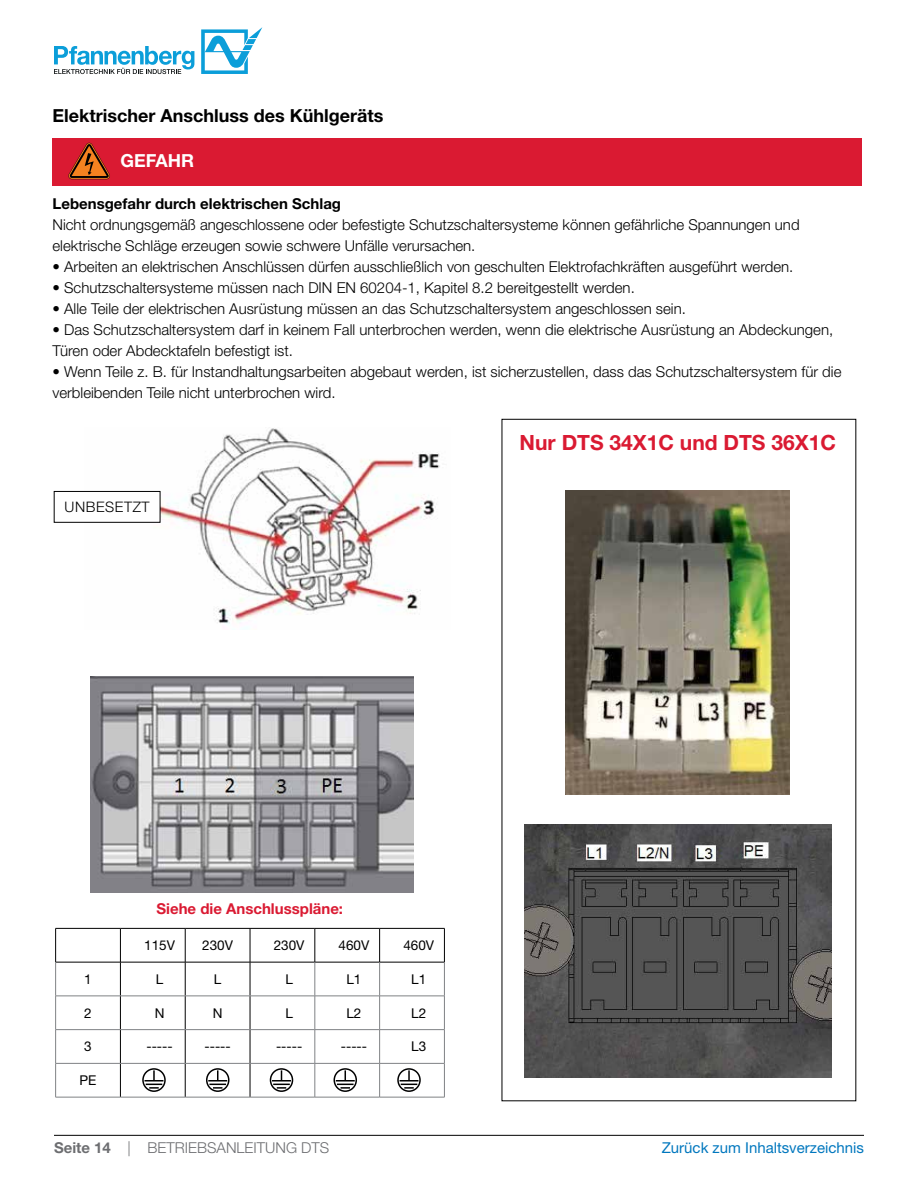
<style>
.page{position:relative;width:918px;height:1188px;background:#fff}
.page>*{position:absolute;margin:0;border:0;box-sizing:border-box;transform-origin:0 0}
.t1{font:700 21px "Helvetica Neue LT Std";color:#da1a32}
.t2{font:700 18px "Helvetica Neue LT Std";color:#000}
.t3{font:700 18px "Helvetica Neue LT Std";color:#fff}
.t4{font:300 15px/21px "Helvetica Neue LT Std";color:#000}
.t5{font:700 15px "Helvetica Neue LT Std";color:#000}
.t6{font:300 15px "Helvetica Neue LT Std";color:#6d6e71}
.t7{font:15px "Helvetica Neue LT Std";color:#0077be}
.t8{font:700 15px "Helvetica Neue LT Std";color:#da1a32}
.t9{font:300 14.4px "Helvetica Neue LT Std";letter-spacing:.04em;color:#000}
.t10{font:13.5px "Helvetica Neue LT Std";color:#000}
.s1{font-weight:700}
</style>
<div class="page">
<hr style="left:54px;top:1135px;width:810px;height:1px;background:#000">
<svg style="left:201px;top:27px;width:61px;height:47px"></svg>
<svg style="left:54px;top:46px;width:140px;height:28px"></svg>
<div style="left:52px;top:138px;width:810px;height:48px;background:#da1a32"></div>
<svg style="left:68px;top:143px;width:42px;height:36px"></svg>
<img style="left:91px;top:677px;width:322px;height:216px">
<img style="left:84px;top:428px;width:356px;height:201px">
<div style="left:54px;top:491px;width:106px;height:31px;background:#fff"></div>
<div style="left:54px;top:491px;width:106px;height:32px;border:1px solid #000"></div>
<hr style="left:55px;top:928px;width:65px;height:1px;background:#000">
<hr style="left:55px;top:929px;width:1px;height:33px;background:#000">
<hr style="left:120px;top:928px;width:65px;height:1px;background:#000">
<hr style="left:120px;top:929px;width:1px;height:33px;background:#000">
<hr style="left:185px;top:928px;width:65px;height:1px;background:#000">
<hr style="left:185px;top:929px;width:1px;height:33px;background:#000">
<hr style="left:250px;top:928px;width:65px;height:1px;background:#000">
<hr style="left:250px;top:929px;width:1px;height:33px;background:#000">
<hr style="left:315px;top:928px;width:65px;height:1px;background:#000">
<hr style="left:315px;top:929px;width:1px;height:33px;background:#000">
<hr style="left:380px;top:928px;width:65px;height:1px;background:#000">
<hr style="left:379px;top:929px;width:1px;height:33px;background:#000">
<hr style="left:444px;top:929px;width:1px;height:33px;background:#000">
<hr style="left:55px;top:962px;width:65px;height:1px;background:#000">
<hr style="left:120px;top:962px;width:65px;height:1px;background:#000">
<hr style="left:120px;top:962px;width:1px;height:34px;background:#000">
<hr style="left:185px;top:962px;width:65px;height:1px;background:#000">
<hr style="left:185px;top:962px;width:1px;height:34px;background:#000">
<hr style="left:250px;top:962px;width:65px;height:1px;background:#000">
<hr style="left:250px;top:962px;width:1px;height:34px;background:#000">
<hr style="left:315px;top:962px;width:65px;height:1px;background:#000">
<hr style="left:380px;top:962px;width:65px;height:1px;background:#000">
<hr style="left:120px;top:996px;width:1px;height:33px;background:#000">
<hr style="left:185px;top:996px;width:1px;height:33px;background:#000">
<hr style="left:250px;top:996px;width:1px;height:33px;background:#000">
<hr style="left:120px;top:1030px;width:1px;height:33px;background:#000">
<hr style="left:185px;top:1030px;width:1px;height:33px;background:#000">
<hr style="left:250px;top:1030px;width:1px;height:33px;background:#000">
<hr style="left:120px;top:1064px;width:1px;height:33px;background:#000">
<hr style="left:185px;top:1064px;width:1px;height:33px;background:#000">
<hr style="left:250px;top:1064px;width:1px;height:33px;background:#000">
<hr style="left:55px;top:962px;width:1px;height:34px;background:#808285">
<hr style="left:315px;top:962px;width:1px;height:34px;background:#808285">
<hr style="left:379px;top:962px;width:1px;height:34px;background:#808285">
<hr style="left:444px;top:962px;width:1px;height:34px;background:#808285">
<hr style="left:55px;top:996px;width:65px;height:1px;background:#808285">
<hr style="left:55px;top:996px;width:1px;height:33px;background:#808285">
<hr style="left:120px;top:996px;width:65px;height:1px;background:#808285">
<hr style="left:185px;top:996px;width:65px;height:1px;background:#808285">
<hr style="left:250px;top:996px;width:65px;height:1px;background:#808285">
<hr style="left:315px;top:996px;width:65px;height:1px;background:#808285">
<hr style="left:315px;top:996px;width:1px;height:33px;background:#808285">
<hr style="left:380px;top:996px;width:65px;height:1px;background:#808285">
<hr style="left:379px;top:996px;width:1px;height:33px;background:#808285">
<hr style="left:444px;top:996px;width:1px;height:33px;background:#808285">
<hr style="left:55px;top:1029px;width:65px;height:1px;background:#808285">
<hr style="left:55px;top:1030px;width:1px;height:33px;background:#808285">
<hr style="left:120px;top:1029px;width:65px;height:1px;background:#808285">
<hr style="left:185px;top:1029px;width:65px;height:1px;background:#808285">
<hr style="left:250px;top:1029px;width:65px;height:1px;background:#808285">
<hr style="left:315px;top:1029px;width:65px;height:1px;background:#808285">
<hr style="left:315px;top:1030px;width:1px;height:33px;background:#808285">
<hr style="left:380px;top:1029px;width:65px;height:1px;background:#808285">
<hr style="left:379px;top:1030px;width:1px;height:33px;background:#808285">
<hr style="left:444px;top:1030px;width:1px;height:33px;background:#808285">
<hr style="left:55px;top:1063px;width:65px;height:1px;background:#808285">
<hr style="left:55px;top:1064px;width:1px;height:33px;background:#808285">
<hr style="left:120px;top:1063px;width:65px;height:1px;background:#808285">
<hr style="left:185px;top:1063px;width:65px;height:1px;background:#808285">
<hr style="left:250px;top:1063px;width:65px;height:1px;background:#808285">
<hr style="left:315px;top:1063px;width:65px;height:1px;background:#808285">
<hr style="left:315px;top:1064px;width:1px;height:33px;background:#808285">
<hr style="left:380px;top:1063px;width:65px;height:1px;background:#808285">
<hr style="left:379px;top:1064px;width:1px;height:33px;background:#808285">
<hr style="left:444px;top:1064px;width:1px;height:33px;background:#808285">
<hr style="left:55px;top:1097px;width:65px;height:1px;background:#808285">
<hr style="left:120px;top:1097px;width:65px;height:1px;background:#808285">
<hr style="left:185px;top:1097px;width:65px;height:1px;background:#808285">
<hr style="left:250px;top:1097px;width:65px;height:1px;background:#808285">
<hr style="left:315px;top:1097px;width:65px;height:1px;background:#808285">
<hr style="left:380px;top:1097px;width:65px;height:1px;background:#808285">
<div style="left:142px;top:1068px;width:24px;height:24px;border:2px solid #000;border-radius:50%"></div>
<svg style="left:145px;top:1070px;width:18px;height:19px"></svg>
<div style="left:206px;top:1068px;width:24px;height:24px;border:2px solid #000;border-radius:50%"></div>
<svg style="left:208px;top:1070px;width:19px;height:19px"></svg>
<div style="left:270px;top:1068px;width:23px;height:24px;border:2px solid #000;border-radius:50%"></div>
<svg style="left:272px;top:1070px;width:19px;height:19px"></svg>
<div style="left:334px;top:1068px;width:23px;height:24px;border:2px solid #000;border-radius:50%"></div>
<svg style="left:336px;top:1070px;width:19px;height:19px"></svg>
<div style="left:397px;top:1068px;width:24px;height:24px;border:2px solid #000;border-radius:50%"></div>
<svg style="left:400px;top:1070px;width:19px;height:19px"></svg>
<img style="left:524px;top:825px;width:307px;height:252px">
<img style="left:566px;top:491px;width:224px;height:303px">
<p class="t2" style="left:52px;top:105px;width:332px">Elektrischer Anschluss des Kühlgeräts</p>
<p class="t3" style="left:121px;top:150px;width:75px">GEFAHR</p>
<p class="t5" style="left:52px;top:195px;width:290px">Lebensgefahr durch elektrischen Schlag</p>
<p class="t4" style="left:52px;top:214px;width:749px">Nicht ordnungsgemäß angeschlossene oder befestigte Schutzschaltersysteme können gefährliche Spannungen und elektrische Schläge erzeugen sowie schwere Unfälle verursachen.</p>
<p class="t4" style="left:52px;top:256px;width:742px">• Arbeiten an elektrischen Anschlüssen dürfen ausschließlich von geschulten Elektrofachkräften ausgeführt werden.</p>
<p class="t4" style="left:52px;top:277px;width:584px">• Schutzschaltersysteme müssen nach DIN EN 60204-1, Kapitel 8.2 bereitgestellt werden.</p>
<p class="t4" style="left:52px;top:298px;width:635px">• Alle Teile der elektrischen Ausrüstung müssen an das Schutzschaltersystem angeschlossen sein.</p>
<p class="t4" style="left:52px;top:319px;width:782px">• Das Schutzschaltersystem darf in keinem Fall unterbrochen werden, wenn die elektrische Ausrüstung an Abdeckungen,<br>Türen oder Abdecktafeln befestigt ist.</p>
<p class="t4" style="left:52px;top:361px;width:791px">• Wenn Teile z. B. für Instandhaltungsarbeiten abgebaut werden, ist sicherzustellen, dass das Schutzschaltersystem für die verbleibenden Teile nicht unterbrochen wird.</p>
<p class="t9" style="left:65px;top:498px;width:87px">UNBESETZT</p>
<h1 class="t1" style="left:520px;top:430px;width:318px">Nur DTS 34X1C und DTS 36X1C</h1>
<p class="t8" style="left:157px;top:899px;width:188px">Siehe die Anschlusspläne:</p>
<p class="t10" style="left:144px;top:937px;width:32px">115V</p>
<p class="t10" style="left:202px;top:937px;width:32px">230V</p>
<p class="t10" style="left:274px;top:937px;width:32px">230V</p>
<p class="t10" style="left:339px;top:937px;width:32px">460V</p>
<p class="t10" style="left:403px;top:937px;width:32px">460V</p>
<p class="t10" style="left:84px;top:971px;width:9px">1</p>
<p class="t10" style="left:156px;top:971px;width:9px">L</p>
<p class="t10" style="left:214px;top:971px;width:9px">L</p>
<p class="t10" style="left:285px;top:971px;width:9px">L</p>
<p class="t10" style="left:346px;top:971px;width:17px">L1</p>
<p class="t10" style="left:411px;top:971px;width:17px">L1</p>
<p class="t10" style="left:84px;top:1005px;width:9px">2</p>
<p class="t10" style="left:155px;top:1005px;width:11px">N</p>
<p class="t10" style="left:213px;top:1005px;width:11px">N</p>
<p class="t10" style="left:285px;top:1005px;width:9px">L</p>
<p class="t10" style="left:346px;top:1005px;width:17px">L2</p>
<p class="t10" style="left:411px;top:1005px;width:17px">L2</p>
<p class="t10" style="left:84px;top:1038px;width:9px">3</p>
<p class="t10" style="left:146px;top:1038px;width:28px">-----</p>
<p class="t10" style="left:205px;top:1038px;width:28px">-----</p>
<p class="t10" style="left:276px;top:1038px;width:28px">-----</p>
<p class="t10" style="left:341px;top:1038px;width:28px">-----</p>
<p class="t10" style="left:411px;top:1038px;width:17px">L3</p>
<p class="t10" style="left:80px;top:1072px;width:18px">PE</p>
<p class="t6" style="left:54px;top:1139px;width:277px"><span class="s1">Seite 14</span> | BETRIEBSANLEITUNG DTS</p>
<p class="t7" style="left:662px;top:1139px;width:204px">Zurück zum Inhaltsverzeichnis</p>
</div>
